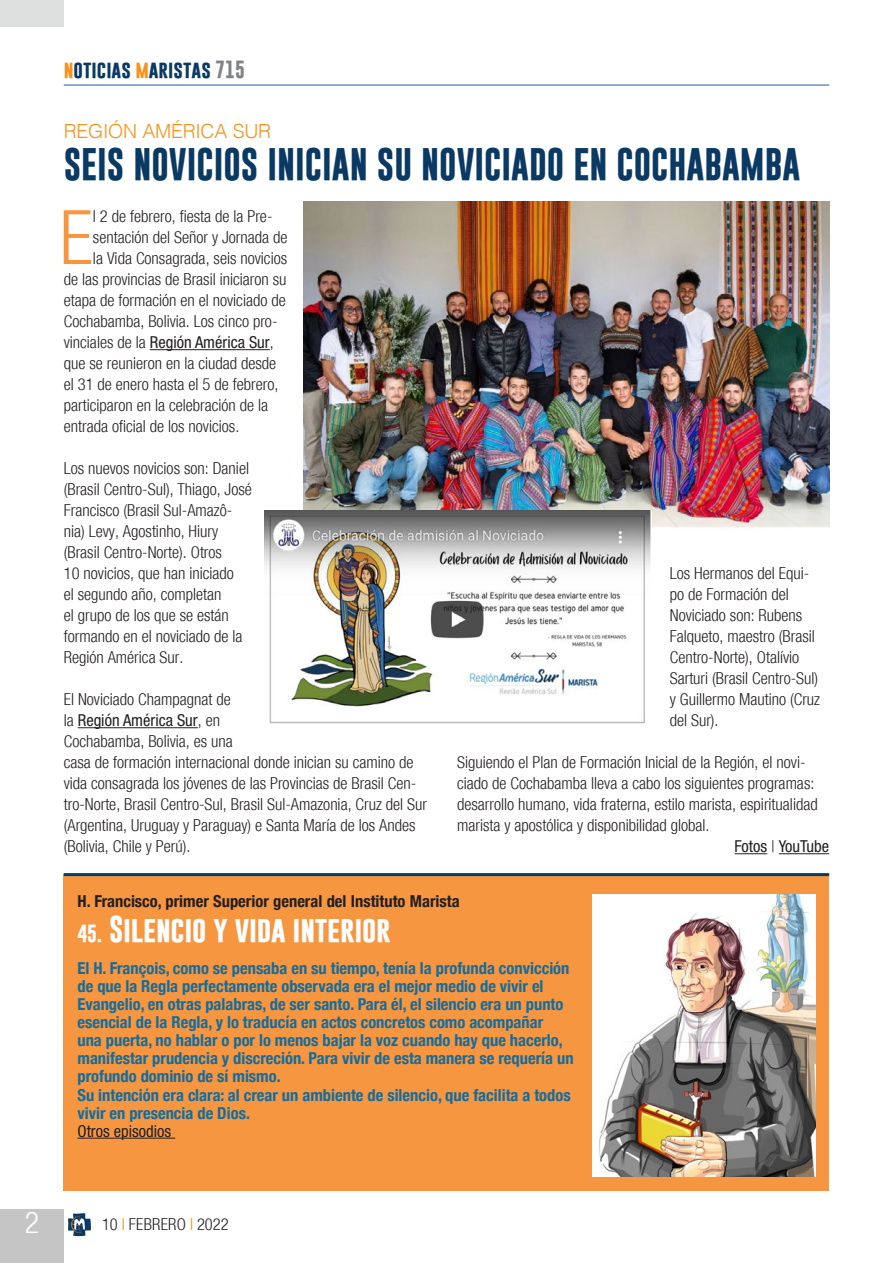
<style>
.page{position:relative;width:893px;height:1263px;background:#fff}
.page>*{position:absolute;margin:0;border:0;box-sizing:border-box;transform-origin:0 0}
.Testo_sinEspacio{font:300 condensed 75.3px "Helvetica Neue";color:#f79641}
.Titolo{font:700 33px "Gobold";color:#0a3963}
.t1{font:300 condensed 30px "Helvetica Neue";color:#fff}
.Titolo-2{font:700 27px "Gobold";letter-spacing:-.01em;color:#fff}
.sommario{font:300 19.5px "Helvetica";letter-spacing:-.015em;color:#f7931d}
.t2{font:700 18px "Gobold";color:#0a3963}
.Testo_sinEspacio-2{font:300 condensed 16.5px/21px "Helvetica Neue";color:#231f20}
.Testo_sinEspacio-3{font:700 condensed 16.5px/18px "Helvetica Neue";color:#136c9c}
.Testo_sinEspacio-4{font:condensed 16.5px "Helvetica Neue";color:#231f20}
.Titolo-3{font:700 condensed 16.5px "Helvetica Neue";color:#231f20}
.s1{color:#f7931d}
.s2{color:#808285}
.s3{font-weight:300}
.s4{font-weight:400}
.s5{font-size:18px}
</style>
<div class="page">
<div style="left:0;top:1209px;width:64px;height:54px;background:#c4c5c4"></div>
<hr style="left:64px;top:85px;width:765px;height:1px;background:#175d9e">
<svg style="left:68px;top:1213px;width:23px;height:23px"></svg>
<div style="left:0;top:0;width:64px;height:27px;background:#dddede"></div>
<hr style="left:150px;top:349px;width:120px;height:1px;background:#231f20">
<hr style="left:78px;top:727px;width:120px;height:1px;background:#231f20">
<hr style="left:735px;top:853px;width:32px;height:1px;background:#231f20">
<hr style="left:779px;top:853px;width:50px;height:1px;background:#231f20">
<img style="left:304px;top:201px;width:525px;height:327px">
<img style="left:264px;top:510px;width:388px;height:214px">
<div style="left:64px;top:874px;width:765px;height:317px;background:#f79641"></div>
<hr style="left:77px;top:1138px;width:98px;height:1px;background:#231f20">
<hr style="left:64px;top:873px;width:765px;height:3px;background:#0a3963">
<img style="left:592px;top:894px;width:223px;height:282px">
<p class="t2" style="left:64px;top:57px;width:183px"><span class="s1">n</span>oticias <span class="s1">m</span>aristas <span class="s2">715</span></p>
<p class="sommario" style="left:64px;top:114px;width:209px">REGIÓN AMÉRICA SUR</p>
<p class="Titolo" style="left:64px;top:143px;width:738px">SEIS NOVICIOS INICIAN SU NOVICIADO EN COCHABAMBA</p>
<p class="Testo_sinEspacio" style="left:60px;top:194px;width:35px">E</p>
<p class="Testo_sinEspacio-2" style="left:93px;top:206px;width:181px">l 2 de febrero, fiesta de la Pre-</p>
<p class="Testo_sinEspacio-2" style="left:93px;top:227px;width:196px">sentación del Señor y Jornada de</p>
<p class="Testo_sinEspacio-2" style="left:93px;top:248px;width:196px">la Vida Consagrada, seis novicios</p>
<p class="Testo_sinEspacio-2" style="left:64px;top:269px;width:224px">de las provincias de Brasil iniciaron su</p>
<p class="Testo_sinEspacio-2" style="left:64px;top:290px;width:223px">etapa de formación en el noviciado de</p>
<p class="Testo_sinEspacio-2" style="left:64px;top:311px;width:215px">Cochabamba, Bolivia. Los cinco pro-</p>
<p class="Testo_sinEspacio-4" style="left:64px;top:333px;width:212px"><span class="s3">vinciales de la</span> Región América Sur<span class="s3">,</span></p>
<p class="Testo_sinEspacio-2" style="left:64px;top:353px;width:214px">que se reunieron en la ciudad desde</p>
<p class="Testo_sinEspacio-2" style="left:64px;top:374px;width:216px">el 31 de enero hasta el 5 de febrero,</p>
<p class="Testo_sinEspacio-2" style="left:64px;top:395px;width:206px">participaron en la celebración de la</p>
<p class="Testo_sinEspacio-2" style="left:64px;top:416px;width:177px">entrada oficial de los novicios.</p>
<p class="Testo_sinEspacio-2" style="left:64px;top:458px;width:190px">Los nuevos novicios son: Daniel (Brasil Centro-Sul), Thiago, José<br>Francisco (Brasil Sul-Amazô&shy;nia) Levy, Agostinho, Hiury (Brasil Centro-Norte). Otros<br>10 novicios, que han iniciado<br>el segundo año, completan<br>el grupo de los que se están formando en el noviciado de la<br>Región América Sur.</p>
<p class="Testo_sinEspacio-2" style="left:64px;top:689px;width:365px">El Noviciado Champagnat de<br>la <span class="s4">Región América Sur</span>, en<br>Cochabamba, Bolivia, es una<br>casa de formación internacional donde inician su camino de vida consagrada los jóvenes de las Provincias de Brasil Cen&shy;tro-Norte, Brasil Centro-Sul, Brasil Sul-Amazonia, Cruz del Sur (Argentina, Uruguay y Paraguay) e Santa María de los Andes (Bolivia, Chile y Perú).</p>
<p class="Testo_sinEspacio-2" style="left:670px;top:563px;width:152px">Los Hermanos del Equi&shy;po de Formación del<br>Noviciado son: Rubens<br>Falqueto, maestro (Brasil<br>Centro-Norte), Otalívio<br>Sarturi (Brasil Centro-Sul) y Guillermo Mautino (Cruz del Sur).</p>
<p class="Testo_sinEspacio-2" style="left:457px;top:752px;width:362px">Siguiendo el Plan de Formación Inicial de la Región, el novi&shy;ciado de Cochabamba lleva a cabo los siguientes programas: desarrollo humano, vida fraterna, estilo marista, espiritualidad marista y apostólica y disponibilidad global.</p>
<p class="Testo_sinEspacio-4" style="left:735px;top:837px;width:96px">Fotos <span class="s3">|</span> YouTube</p>
<p class="Titolo-3" style="left:77px;top:888px;width:384px">H. Francisco, primer Superior general del Instituto Marista</p>
<p class="Titolo-2" style="left:77px;top:912px;width:315px"><span class="s5">45.</span> Silencio y vida interior</p>
<p class="Testo_sinEspacio-3" style="left:77px;top:958px;width:498px">El H. François, como se pensaba en su tiempo, tenía la profunda convicción de que la Regla perfectamente observada era el mejor medio de vivir el Evangelio, en otras palabras, de ser santo. Para él, el silencio era un punto esencial de la Regla, y lo traducía en actos concretos como acompañar<br>una puerta, no hablar o por lo menos bajar la voz cuando hay que hacerlo, manifestar prudencia y discreción. Para vivir de esta manera se requería un profundo dominio de sí mismo.</p>
<p class="Testo_sinEspacio-3" style="left:77px;top:1084px;width:495px">Su intención era clara: al crear un ambiente de silencio, que facilita a todos vivir en presencia de Dios.</p>
<p class="Testo_sinEspacio-4" style="left:77px;top:1121px;width:95px">Otros episodios</p>
<h3 class="t1" style="left:25px;top:1205px;width:16px">2</h3>
<p class="Testo_sinEspacio-2" style="left:102px;top:1214px;width:128px">10 <span class="s1">I</span> FEBRERO <span class="s1">I</span> 2022</p>
</div>
